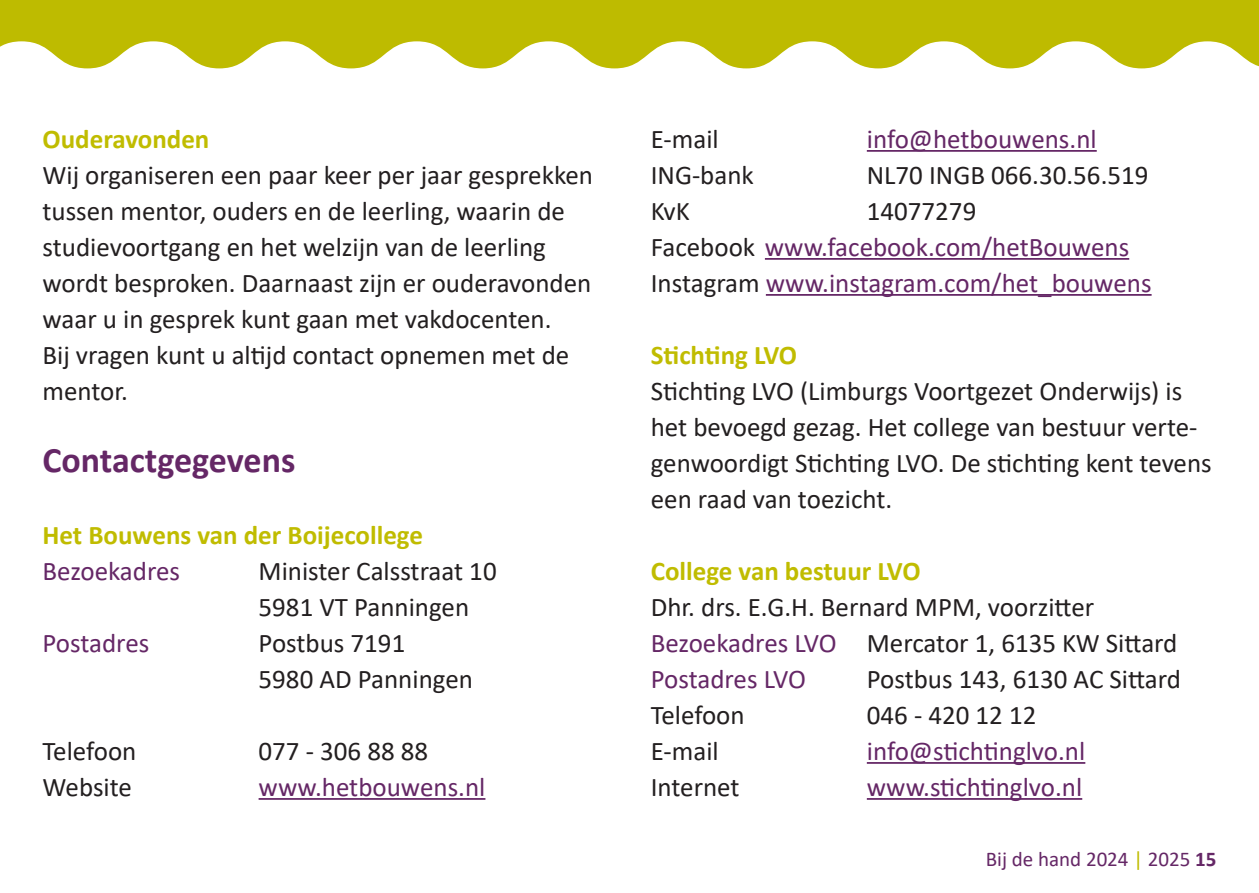
<style>
.page{position:relative;width:1259px;height:893px;background:#fff}
.page>*{position:absolute;margin:0;border:0;box-sizing:border-box;transform-origin:0 0}
.Inhoud_groot_groen{font:700 36px "Calibri";color:#652766}
.t1{font:27px/36px "Calibri";color:#231f20}
.t2{font:27px "Calibri";color:#652766}
.Inhoud_kopjes_paars{font:700 27px "Calibri";color:#c0bc00}
.t3{font:21px "Calibri";color:#652766}
.s1{color:#231f20}
.s2{font-weight:700;color:#c0bc00}
.s3{color:#652766}
.s4{color:#c0bc00}
.s5{font-weight:700}
</style>
<div class="page">
<svg style="left:0;top:0;width:1259px;height:69px;fill:#bebb00"></svg>
<hr style="left:259px;top:798px;width:226px;height:2px;background:#652766">
<hr style="left:867px;top:150px;width:229px;height:2px;background:#652766">
<hr style="left:765px;top:258px;width:364px;height:2px;background:#652766">
<hr style="left:766px;top:294px;width:385px;height:2px;background:#652766">
<hr style="left:867px;top:762px;width:218px;height:2px;background:#652766">
<hr style="left:867px;top:798px;width:215px;height:2px;background:#652766">
<p class="Inhoud_kopjes_paars" style="left:43px;top:120px;width:168px">Ouderavonden</p>
<p class="t1" style="left:43px;top:156px;width:552px">Wij organiseren een paar keer per jaar gesprekken tussen mentor, ouders en de leerling, waarin de studievoortgang en het welzijn van de leerling wordt besproken. Daarnaast zijn er ouderavonden waar u in gesprek kunt gaan met vakdocenten.<br>Bij vragen kunt u altijd contact opnemen met de mentor.</p>
<p class="Inhoud_groot_groen" style="left:43px;top:434px;width:254px">Contactgegevens</p>
<p class="Inhoud_kopjes_paars" style="left:43px;top:516px;width:382px">Het Bouwens van der Boijecollege</p>
<p class="t2" style="left:43px;top:552px;width:139px">Bezoekadres</p>
<p class="t1" style="left:259px;top:552px;width:240px">Minister Calsstraat 10<br>5981 VT Panningen</p>
<p class="t2" style="left:43px;top:624px;width:108px">Postadres</p>
<p class="t1" style="left:259px;top:624px;width:216px">Postbus 7191<br>5980 AD Panningen</p>
<p class="t1" style="left:43px;top:732px;width:95px">Telefoon</p>
<p class="t1" style="left:259px;top:732px;width:171px">077 - 306 88 88</p>
<p class="t1" style="left:43px;top:768px;width:91px">Website</p>
<p class="t2" style="left:259px;top:768px;width:228px">www.hetbouwens.nl</p>
<p class="t1" style="left:651px;top:120px;width:69px">E-mail</p>
<p class="t2" style="left:867px;top:120px;width:231px">info@hetbouwens.nl</p>
<p class="t1" style="left:651px;top:156px;width:105px">ING-bank</p>
<p class="t1" style="left:867px;top:156px;width:283px">NL70 INGB 066.30.56.519</p>
<p class="t1" style="left:651px;top:192px;width:40px">KvK</p>
<p class="t1" style="left:867px;top:192px;width:111px">14077279</p>
<p class="t2" style="left:651px;top:228px;width:480px"><span class="s1">Facebook</span> www.facebook.com/hetBouwens</p>
<p class="t2" style="left:651px;top:264px;width:502px"><span class="s1">Instagram</span> www.instagram.com/het_bouwens</p>
<p class="Inhoud_kopjes_paars" style="left:651px;top:336px;width:148px">Stichting LVO</p>
<p class="t1" style="left:651px;top:372px;width:562px">Stichting LVO (Limburgs Voortgezet Onderwijs) is het bevoegd gezag. Het college van bestuur verte&shy;genwoordigt Stichting LVO. De stichting kent tevens een raad van toezicht.</p>
<p class="t1" style="left:651px;top:552px;width:445px"><span class="s2">College van bestuur LVO<br></span>Dhr. drs. E.G.H. Bernard MPM, voorzitter</p>
<p class="t1" style="left:651px;top:624px;width:528px"><span class="s3">Bezoekadres LVO</span> Mercator 1, 6135 KW Sittard</p>
<p class="t2" style="left:651px;top:660px;width:157px">Postadres LVO</p>
<p class="t1" style="left:867px;top:660px;width:316px">Postbus 143, 6130 AC Sittard</p>
<p class="t1" style="left:651px;top:696px;width:95px">Telefoon</p>
<p class="t1" style="left:867px;top:696px;width:171px">046 - 420 12 12</p>
<p class="t1" style="left:651px;top:732px;width:69px">E-mail</p>
<p class="t2" style="left:867px;top:732px;width:220px">info@stichtinglvo.nl</p>
<p class="t1" style="left:651px;top:768px;width:90px">Internet</p>
<p class="t2" style="left:867px;top:768px;width:217px">www.stichtinglvo.nl</p>
<p class="t3" style="left:986px;top:845px;width:232px">Bij de hand 2024 <span class="s4">|</span> 2025 <span class="s5">15</span></p>
</div>
